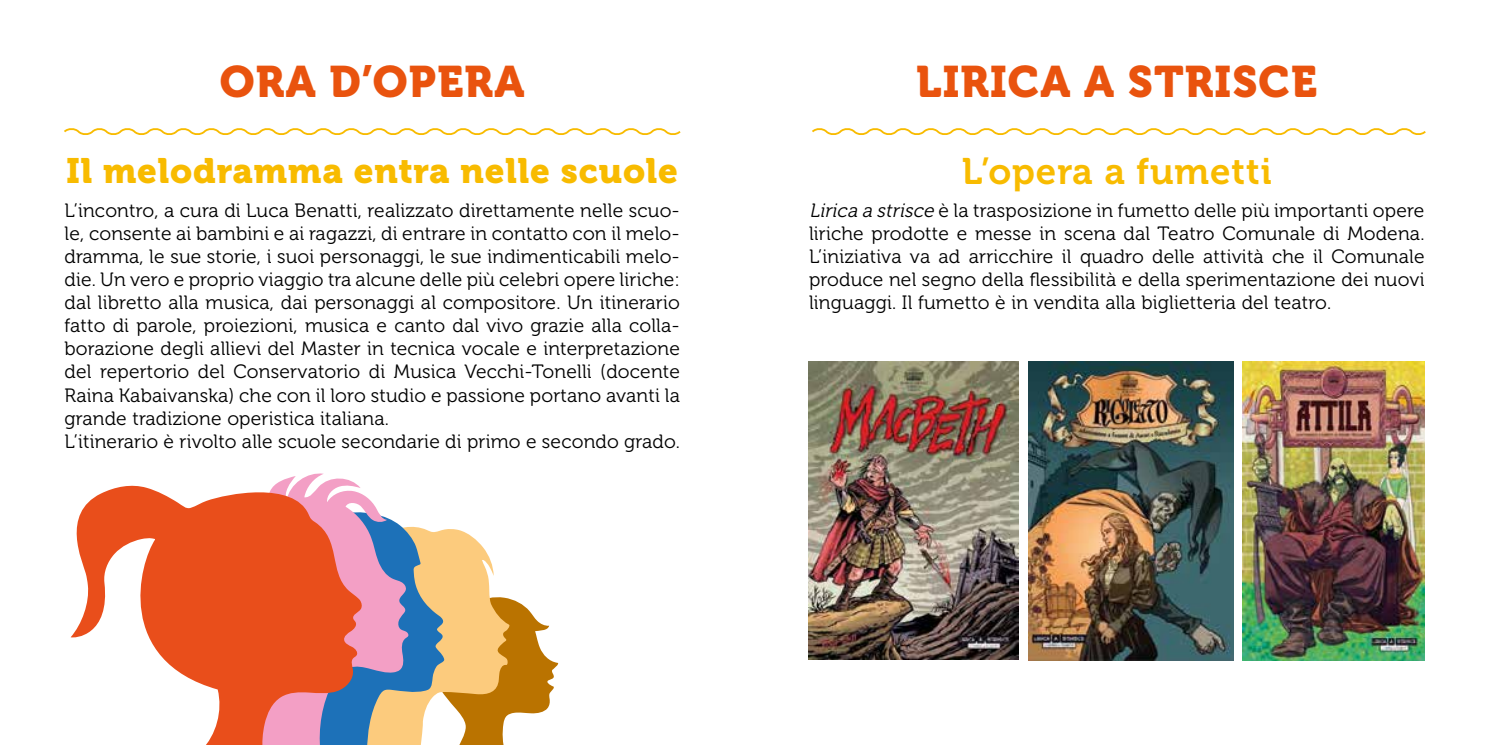
<style>
.page{position:relative;width:1489px;height:745px;background:#fff}
.page>*{position:absolute;margin:0;border:0;box-sizing:border-box;transform-origin:0 0}
.t1{font:43.75px "Museo 900";letter-spacing:.025em;color:#e9530e}
.t2{font:36.75px "Museo 700";letter-spacing:.025em;color:#f8bb00}
.t3{font:35px "Museo 900";letter-spacing:.025em;color:#f8bb00}
.t4{font:19.25px/23.1px "Museo 300";letter-spacing:.01em;color:#000}
.s1{font-style:italic}
</style>
<div class="page">
<svg style="left:260px;top:526px;width:299px;height:219px"></svg>
<svg style="left:283px;top:473px;width:126px;height:271px"></svg>
<svg style="left:70px;top:480px;width:292px;height:264px;fill:#e94e1b"></svg>
<svg style="left:64px;top:128px;width:617px;height:7px"></svg>
<svg style="left:812px;top:128px;width:614px;height:7px"></svg>
<img style="left:1242px;top:361px;width:182px;height:298px">
<img style="left:808px;top:361px;width:210px;height:298px">
<img style="left:1028px;top:361px;width:205px;height:298px">
<h1 class="t1" style="left:220px;top:57px;width:306px">ORA D’OPERA</h1>
<h3 class="t3" style="left:66px;top:150px;width:613px">Il melodramma entra nelle scuole</h3>
<p class="t4" style="left:64px;top:198px;width:617px">L’incontro, a cura di Luca Benatti, realizzato direttamente nelle scuo&shy;le, consente ai bambini e ai ragazzi, di entrare in contatto con il melo&shy;dramma, le sue storie, i suoi personaggi, le sue indimenticabili melo&shy;die. Un vero e proprio viaggio tra alcune delle più celebri opere liriche: dal libretto alla musica, dai personaggi al compositore. Un itinerario fatto di parole, proiezioni, musica e canto dal vivo grazie alla colla&shy;borazione degli allievi del Master in tecnica vocale e interpretazione del repertorio del Conservatorio di Musica Vecchi-Tonelli (docente Raina Kabaivanska) che con il loro studio e passione portano avanti la grande tradizione operistica italiana.<br>L’itinerario è rivolto alle scuole secondarie di primo e secondo grado.</p>
<h1 class="t1" style="left:916px;top:57px;width:402px">LIRICA A STRISCE</h1>
<h2 class="t2" style="left:961px;top:151px;width:311px">L’opera a fumetti</h2>
<p class="t4" style="left:809px;top:198px;width:617px;text-align:justify"><span class="s1">Lirica a strisce</span> è la trasposizione in fumetto delle più importanti opere liriche prodotte e messe in scena dal Teatro Comunale di Modena.<br>L’iniziativa va ad arricchire il quadro delle attività che il Comunale produce nel segno della flessibilità e della sperimentazione dei nuovi linguaggi. Il fumetto è in vendita alla biglietteria del teatro.</p>
</div>
